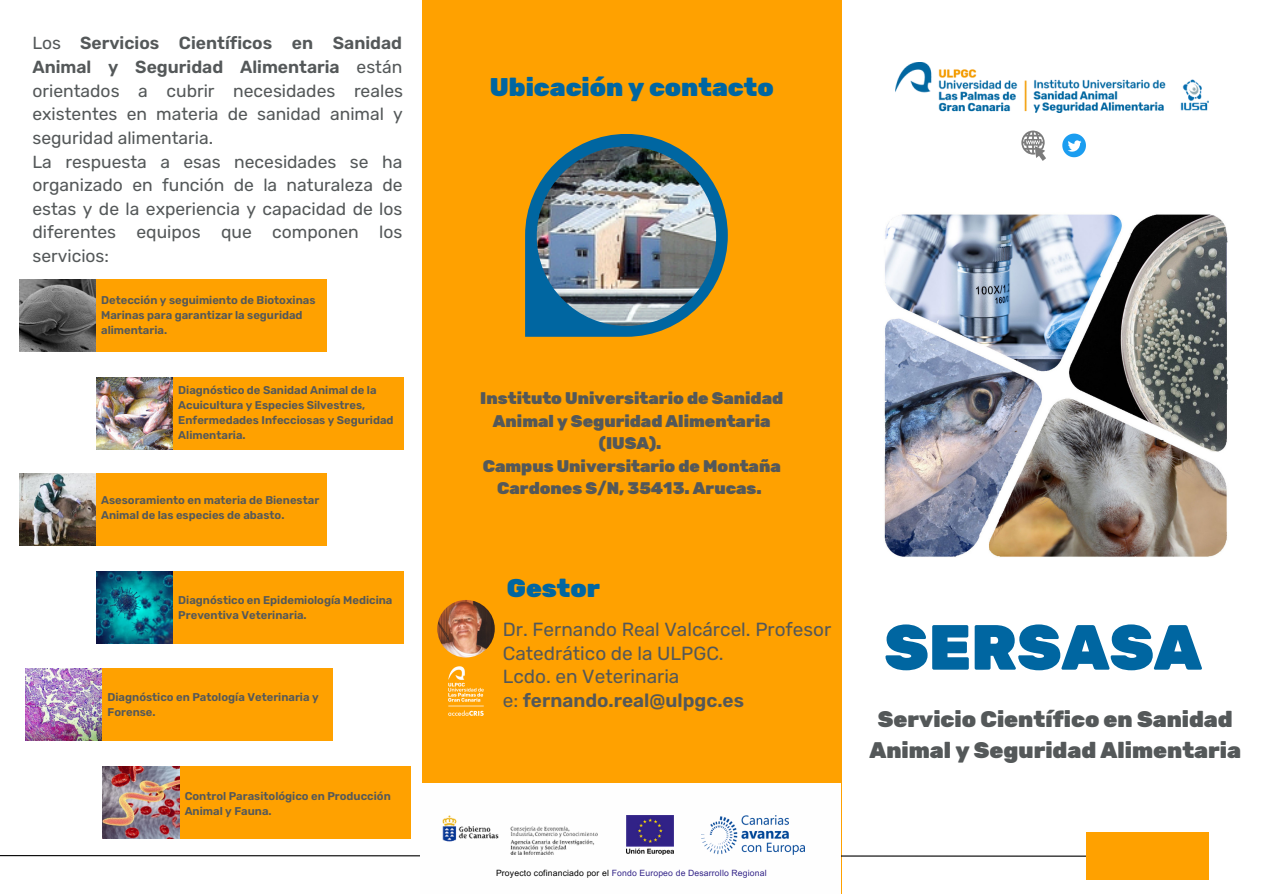
<style>
.page{position:relative;width:1263px;height:894px;background:#fff}
.page>*{position:absolute;margin:0;border:0;box-sizing:border-box;transform-origin:0 0}
.t1{font:900 63.6px "Rubik";color:#0066a1}
.t2{font:900 25.5px "Rubik";color:#0066a1}
.t3{font:900 22.5px/31.5px "Rubik";color:#545859;text-align:center}
.t4{font:19.05px/23.5px "Rubik";color:#545859}
.t5{font:600 19.05px "Rubik";color:#545859}
.t6{font:17.55px/23.5px "Rubik";color:#545859;text-align:justify}
.t7{font:900 16.8px/22.5px "Rubik";color:#545859;text-align:center}
.t8{font:600 11.25px/15px "Rubik";color:#545859}
.t9{font:8.55px "Arial MT Pro";letter-spacing:.02em;color:#312287}
.s1{font-weight:600}
.s2{font-weight:400}
.s3{color:#000}
</style>
<div class="page">
<img style="left:19px;top:279px;width:77px;height:72px">
<div style="left:422px;top:0;width:419px;height:892px;background:#ffa100"></div>
<div style="left:96px;top:279px;width:230px;height:72px;background:#ffa100"></div>
<svg style="left:0;top:854px;width:1086px;height:3px"></svg>
<div style="left:1086px;top:832px;width:122px;height:46px;background:#ffa100"></div>
<img style="left:884px;top:214px;width:344px;height:343px">
<svg style="left:525px;top:134px;width:203px;height:203px"></svg>
<img style="left:537px;top:146px;width:179px;height:180px">
<svg style="left:1021px;top:130px;width:25px;height:31px"></svg>
<svg style="left:1062px;top:133px;width:24px;height:24px"></svg>
<img style="left:896px;top:62px;width:312px;height:51px">
<img style="left:437px;top:599px;width:58px;height:58px;border-radius:50%">
<img style="left:96px;top:377px;width:77px;height:72px">
<div style="left:173px;top:377px;width:231px;height:72px;background:#ffa100"></div>
<img style="left:19px;top:473px;width:77px;height:72px">
<div style="left:96px;top:473px;width:230px;height:72px;background:#ffa100"></div>
<img style="left:96px;top:571px;width:77px;height:72px">
<div style="left:173px;top:571px;width:231px;height:72px;background:#ffa100"></div>
<img style="left:26px;top:668px;width:76px;height:72px">
<div style="left:103px;top:668px;width:230px;height:72px;background:#ffa100"></div>
<img style="left:103px;top:766px;width:76px;height:72px">
<div style="left:180px;top:766px;width:230px;height:72px;background:#ffa100"></div>
<div style="left:421px;top:783px;width:420px;height:110px;background:#fefefe"></div>
<img style="left:626px;top:815px;width:48px;height:39px">
<img style="left:702px;top:815px;width:102px;height:39px">
<img style="left:442px;top:815px;width:156px;height:39px">
<img style="left:448px;top:666px;width:36px;height:50px">
<p class="t6" style="left:32px;top:32px;width:372px">Los <span class="s1">Servicios Científicos en Sanidad Animal y Seguridad Alimentaria</span> están orientados a cubrir necesidades reales existentes en materia de sanidad animal y seguridad alimentaria.</p>
<p class="t6" style="left:32px;top:150px;width:372px">La respuesta a esas necesidades se ha organizado en función de la naturaleza de estas y de la experiencia y capacidad de los diferentes equipos que componen los servicios:</p>
<p class="t8" style="left:101px;top:292px;width:216px">Detección y seguimiento de Biotoxinas<br>Marinas para garantizar la seguridad alimentaria.</p>
<p class="t8" style="left:178px;top:382px;width:217px">Diagnóstico de Sanidad Animal de la<br>Acuicultura y Especies Silvestres,<br>Enfermedades Infecciosas y Seguridad<br>Alimentaria.</p>
<p class="t8" style="left:101px;top:493px;width:220px">Asesoramiento en materia de Bienestar<br>Animal de las especies de abasto.</p>
<p class="t8" style="left:178px;top:592px;width:216px">Diagnóstico en Epidemiología Medicina<br>Preventiva Veterinaria.</p>
<p class="t8" style="left:108px;top:689px;width:213px">Diagnóstico en Patología Veterinaria y<br>Forense.</p>
<p class="t8" style="left:185px;top:788px;width:208px">Control Parasitológico en Producción<br>Animal y Fauna.</p>
<p class="t2" style="left:490px;top:72px;width:285px">Ubicación y contacto</p>
<p class="t7" style="left:480px;top:387px;width:304px">Instituto Universitario de Sanidad<br>Animal y Seguridad Alimentaria (IUSA).</p>
<p class="t7" style="left:483px;top:454px;width:300px">Campus Universitario de Montaña<br>Cardones S/N, 35413. Arucas.</p>
<p class="t2" style="left:507px;top:573px;width:95px">Gestor</p>
<p class="t4" style="left:503px;top:617px;width:330px">Dr. Fernando Real Valcárcel. Profesor<br>Catedrático de la ULPGC.</p>
<p class="t4" style="left:503px;top:665px;width:178px">Lcdo. en Veterinaria</p>
<p class="t5" style="left:503px;top:689px;width:243px"><span class="s2">e:</span> fernando.real@ulpgc.es</p>
<p class="t1" style="left:884px;top:610px;width:319px">SERSASA</p>
<p class="t3" style="left:869px;top:702px;width:373px">Servicio Científico en Sanidad<br>Animal y Seguridad Alimentaria</p>
<p class="t9" style="left:496px;top:869px;width:272px"><span class="s3">Proyecto cofinanciado por el</span> Fondo Europeo de Desarrollo Regional</p>
</div>
